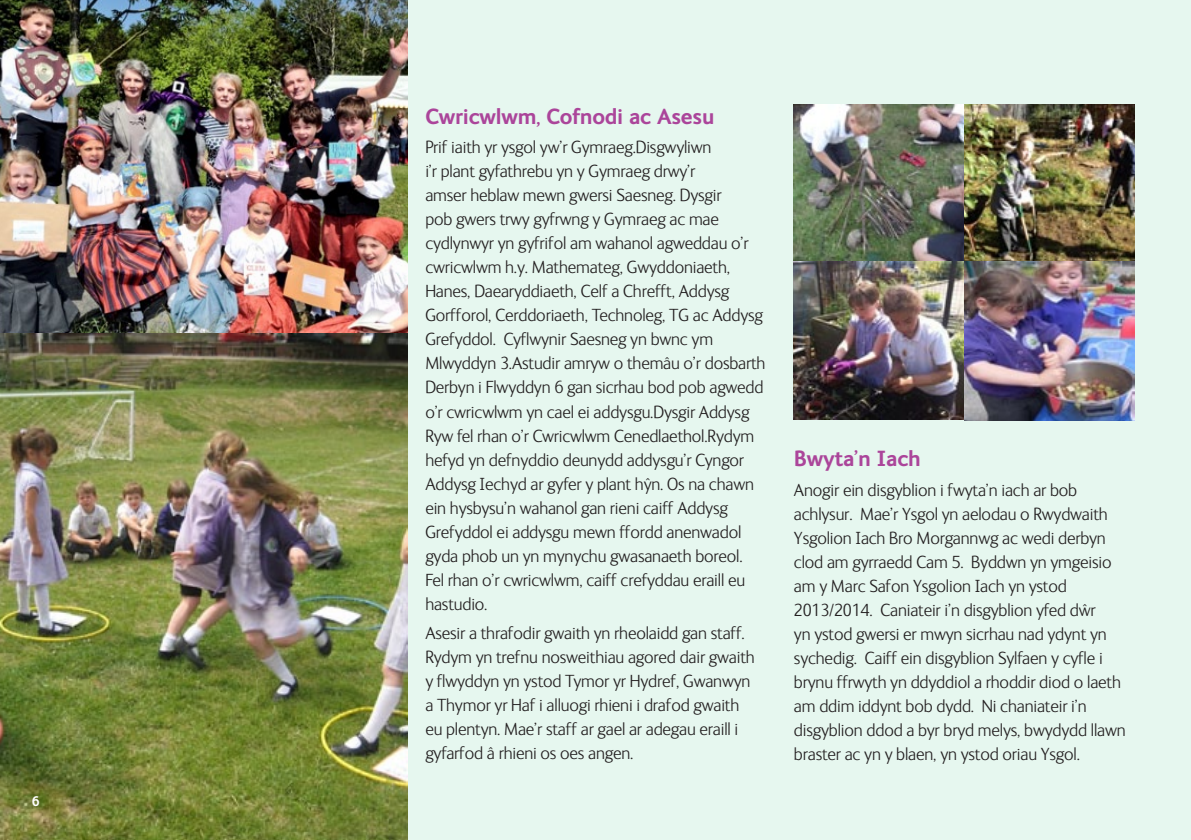
<style>
.page{position:relative;width:1191px;height:840px;background:#fff}
.page>*{position:absolute;margin:0;border:0;box-sizing:border-box;transform-origin:0 0}
.t1{font:700 22px "FS Ingrid";letter-spacing:-.01em;color:#ab459a}
.t2{font:300 18px/24px "FS Ingrid";letter-spacing:-.01em;color:#231f20}
.t3{font:700 14px "FS Ingrid";color:#fff}
</style>
<div class="page">
<div style="left:0;top:0;width:1191px;height:839px;background:#e6f7ef"></div>
<img style="left:0;top:0;width:407px;height:839px">
<img style="left:794px;top:104px;width:340px;height:316px">
<p class="t3" style="left:32px;top:791px;width:9px">6</p>
<p class="t1" style="left:425px;top:101px;width:291px">Cwricwlwm, Cofnodi ac Asesu</p>
<p class="t2" style="left:425px;top:134px;width:342px">Prif iaith yr ysgol yw’r Gymraeg.Disgwyliwn<br>i’r plant gyfathrebu yn y Gymraeg drwy’r<br>amser heblaw mewn gwersi Saesneg. Dysgir<br>pob gwers trwy gyfrwng y Gymraeg ac mae cydlynwyr yn gyfrifol am wahanol agweddau o’r cwricwlwm h.y. Mathemateg, Gwyddoniaeth, Hanes, Daearyddiaeth, Celf a Chrefft, Addysg Gorfforol, Cerddoriaeth, Technoleg, TG ac Addysg Grefyddol. Cyflwynir Saesneg yn bwnc ym Mlwyddyn 3.Astudir amryw o themâu o’r dosbarth Derbyn i Flwyddyn 6 gan sicrhau bod pob agwedd o’r cwricwlwm yn cael ei addysgu.Dysgir Addysg Ryw fel rhan o’r Cwricwlwm Cenedlaethol.Rydym hefyd yn defnyddio deunydd addysgu’r Cyngor Addysg Iechyd ar gyfer y plant hŷn. Os na chawn ein hysbysu’n wahanol gan rieni caiff Addysg Grefyddol ei addysgu mewn ffordd anenwadol gyda phob un yn mynychu gwasanaeth boreol.<br>Fel rhan o’r cwricwlwm, caiff crefyddau eraill eu hastudio.</p>
<p class="t2" style="left:425px;top:620px;width:331px">Asesir a thrafodir gwaith yn rheolaidd gan staff.<br>Rydym yn trefnu nosweithiau agored dair gwaith y flwyddyn yn ystod Tymor yr Hydref, Gwanwyn a Thymor yr Haf i alluogi rhieni i drafod gwaith eu plentyn. Mae’r staff ar gael ar adegau eraill i gyfarfod â rhieni os oes angen.</p>
<p class="t1" style="left:794px;top:444px;width:128px">Bwyta’n Iach</p>
<p class="t2" style="left:794px;top:477px;width:333px">Anogir ein disgyblion i fwyta’n iach ar bob achlysur. Mae’r Ysgol yn aelodau o Rwydwaith Ysgolion Iach Bro Morgannwg ac wedi derbyn clod am gyrraedd Cam 5. Byddwn yn ymgeisio am y Marc Safon Ysgolion Iach yn ystod 2013/2014. Caniateir i’n disgyblion yfed dŵr<br>yn ystod gwersi er mwyn sicrhau nad ydynt yn sychedig. Caiff ein disgyblion Sylfaen y cyfle i brynu ffrwyth yn ddyddiol a rhoddir diod o laeth am ddim iddynt bob dydd. Ni chaniateir i’n disgyblion ddod a byr bryd melys, bwydydd llawn braster ac yn y blaen, yn ystod oriau Ysgol.</p>
</div>
